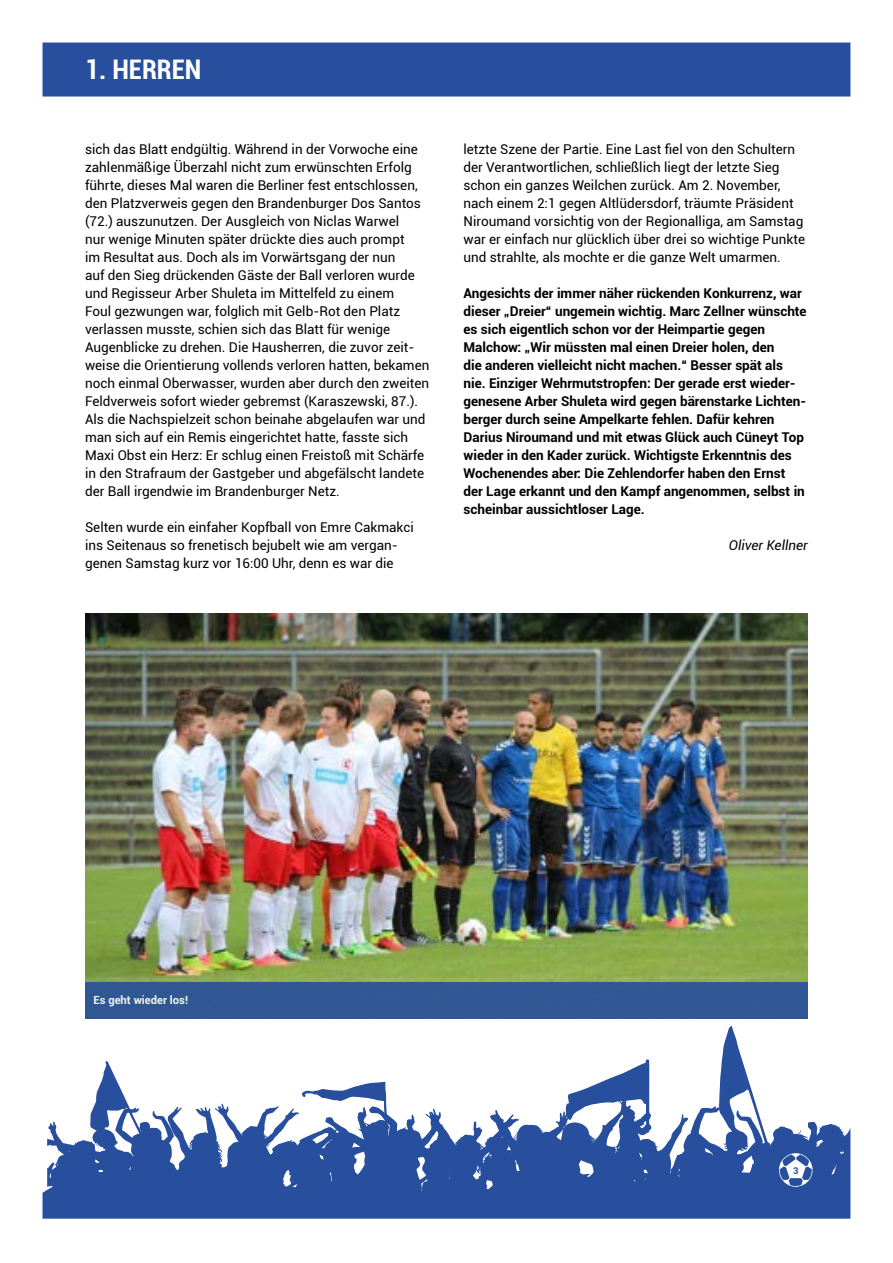
<style>
.page{position:relative;width:893px;height:1263px;background:#fff}
.page>*{position:absolute;margin:0;border:0;box-sizing:border-box;transform-origin:0 0}
.t1{font:700 condensed 27px "Roboto";color:#fff}
.t2{font:13.5px/18px "Roboto";color:#000}
.t3{font:700 13.5px/18px "Roboto";color:#000}
.t4{font:italic 13.5px "Roboto";color:#000}
.t5{font:700 11.25px "Roboto";color:#fff}
.t6{font:700 9.3px "Roboto";color:#274f9d}
</style>
<div class="page">
<svg style="left:43px;top:1103px;width:807px;height:116px;fill:#274f9d"></svg>
<div style="left:43px;top:43px;width:807px;height:54px;background:#274f9d;border:2px solid #274f9d"></div>
<svg style="left:566px;top:1060px;width:86px;height:159px"></svg>
<svg style="left:300px;top:1082px;width:91px;height:122px"></svg>
<svg style="left:90px;top:1061px;width:69px;height:145px"></svg>
<img style="left:85px;top:613px;width:722px;height:369px">
<div style="left:85px;top:982px;width:723px;height:36px;background:#315894"></div>
<svg style="left:718px;top:1027px;width:95px;height:187px"></svg>
<div style="left:789px;top:1166px;width:13px;height:8px;background:#fff"></div>
<h1 class="t1" style="left:85px;top:50px;width:118px">1. HERREN</h1>
<p class="t2" style="left:85px;top:140px;width:346px">sich das Blatt endgültig. Während in der Vorwoche eine zahlenmäßige Überzahl nicht zum erwünschten Erfolg führte, dieses Mal waren die Berliner fest entschlossen, den Platzverweis gegen den Brandenburger Dos Santos (72.) auszunutzen. Der Ausgleich von Niclas Warwel<br>nur wenige Minuten später drückte dies auch prompt<br>im Resultat aus. Doch als im Vorwärtsgang der nun<br>auf den Sieg drückenden Gäste der Ball verloren wurde und Regisseur Arber Shuleta im Mittelfeld zu einem<br>Foul gezwungen war, folglich mit Gelb-Rot den Platz verlassen musste, schien sich das Blatt für wenige Augenblicke zu drehen. Die Hausherren, die zuvor zeit&shy;weise die Orientierung vollends verloren hatten, bekamen noch einmal Oberwasser, wurden aber durch den zweiten Feldverweis sofort wieder gebremst (Karaszewski, 87.).<br>Als die Nachspielzeit schon beinahe abgelaufen war und man sich auf ein Remis eingerichtet hatte, fasste sich Maxi Obst ein Herz: Er schlug einen Freistoß mit Schärfe in den Strafraum der Gastgeber und abgefälscht landete der Ball irgendwie im Brandenburger Netz.</p>
<p class="t2" style="left:85px;top:518px;width:330px">Selten wurde ein einfaher Kopfball von Emre Cakmakci ins Seitenaus so frenetisch bejubelt wie am vergan&shy;genen Samstag kurz vor 16:00 Uhr, denn es war die</p>
<p class="t2" style="left:463px;top:140px;width:343px">letzte Szene der Partie. Eine Last fiel von den Schultern der Verantwortlichen, schließlich liegt der letzte Sieg schon ein ganzes Weilchen zurück. Am 2. November, nach einem 2:1 gegen Altlüdersdorf, träumte Präsident Niroumand vorsichtig von der Regionalliga, am Samstag war er einfach nur glücklich über drei so wichtige Punkte und strahlte, als mochte er die ganze Welt umarmen.</p>
<p class="t3" style="left:463px;top:284px;width:345px">Angesichts der immer näher rückenden Konkurrenz, war dieser „Dreier“ ungemein wichtig. Marc Zellner wünschte es sich eigentlich schon vor der Heimpartie gegen Malchow: „Wir müssten mal einen Dreier holen, den<br>die anderen vielleicht nicht machen.“ Besser spät als nie. Einziger Wehrmutstropfen: Der gerade erst wieder&shy;genesene Arber Shuleta wird gegen bärenstarke Lichten&shy;berger durch seine Ampelkarte fehlen. Dafür kehren Darius Niroumand und mit etwas Glück auch Cüneyt Top wieder in den Kader zurück. Wichtigste Erkenntnis des Wochenendes aber: Die Zehlendorfer haben den Ernst der Lage erkannt und den Kampf angenommen, selbst in scheinbar aussichtloser Lage.</p>
<p class="t4" style="left:729px;top:536px;width:81px">Oliver Kellner</p>
<p class="t5" style="left:94px;top:992px;width:96px">Es geht wieder los!</p>
<p class="t6" style="left:793px;top:1164px;width:7px">3</p>
</div>
